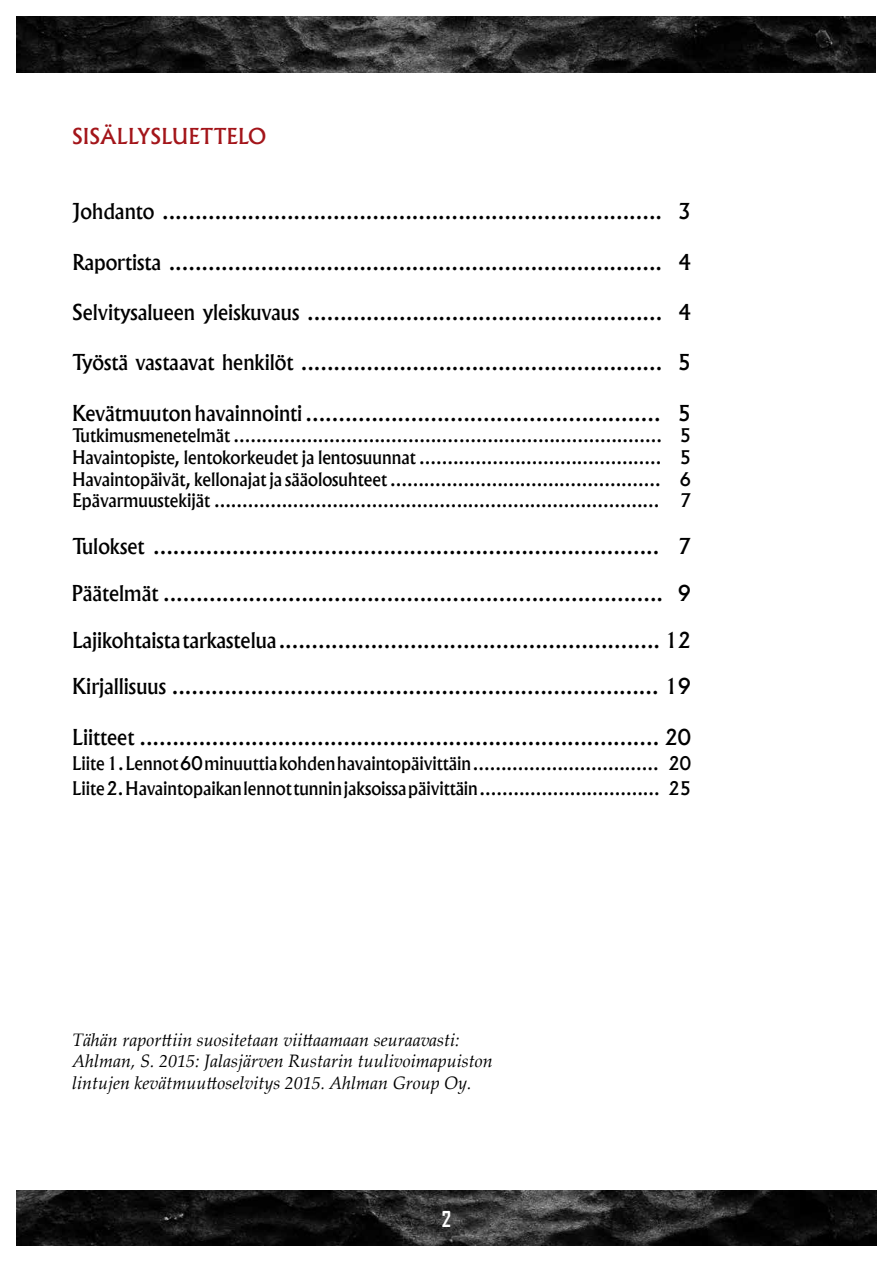
<style>
.page{position:relative;width:893px;height:1263px;background:#fff}
.page>*{position:absolute;margin:0;border:0;box-sizing:border-box;transform-origin:0 0}
.t1{font:500 21px "Albertus";color:#000}
.t2{font:500 21px "Albertus";color:#a3151a}
.t3{font:700 21px "Agency FB";color:#fff}
.t4{font:500 18px/21.6px "Albertus";color:#000;text-align:justify}
.t5{font:italic 18px/21.6px "Palatino Linotype";color:#000}
</style>
<div class="page">
<img style="left:17px;top:1191px;width:859px;height:55px">
<img style="left:17px;top:17px;width:859px;height:55px">
<p class="t2" style="left:72px;top:123px;width:196px">sisällysluettelo</p>
<p class="t1" style="left:72px;top:198px;width:620px">Johdanto ............................................................................ 3</p>
<p class="t1" style="left:72px;top:249px;width:620px">Raportista ........................................................................... 4</p>
<p class="t1" style="left:72px;top:299px;width:620px">Selvitysalueen yleiskuvaus ...................................................... 4</p>
<p class="t1" style="left:72px;top:350px;width:620px">Työstä vastaavat henkilöt ....................................................... 5</p>
<p class="t1" style="left:72px;top:400px;width:620px">Kevätmuuton havainnointi ...................................................... 5</p>
<p class="t4" style="left:72px;top:425px;width:620px">Tutkimusmenetelmät ............................................................................ 5<br>Havaintopiste, lentokorkeudet ja lentosuunnat ........................................... 5<br>Havaintopäivät, kellonajat ja sääolosuhteet ................................................ 6<br>Epävarmuustekijät ............................................................................... 7</p>
<p class="t1" style="left:72px;top:533px;width:620px">Tulokset ............................................................................. 7</p>
<p class="t1" style="left:72px;top:580px;width:620px">Päätelmät ............................................................................ 9</p>
<p class="t1" style="left:72px;top:627px;width:620px">Lajikohtaista tarkastelua .......................................................... 12</p>
<p class="t1" style="left:72px;top:674px;width:620px">Kirjallisuus .......................................................................... 19</p>
<p class="t1" style="left:72px;top:724px;width:620px">Liitteet ............................................................................... 20</p>
<p class="t4" style="left:72px;top:751px;width:620px;line-height:25.2px">Liite 1. Lennot 60 minuuttia kohden havaintopäivittäin ................................. 20<br>Liite 2. Havaintopaikan lennot tunnin jaksoissa päivittäin ................................ 25</p>
<p class="t5" style="left:72px;top:1028px;width:422px">Tähän raporttiin suositetaan viittaamaan seuraavasti:<br>Ahlman, S. 2015: Jalasjärven Rustarin tuulivoimapuiston lintujen kevätmuuttoselvitys 2015. Ahlman Group Oy.</p>
<p class="t3" style="left:442px;top:1206px;width:11px">2</p>
</div>
